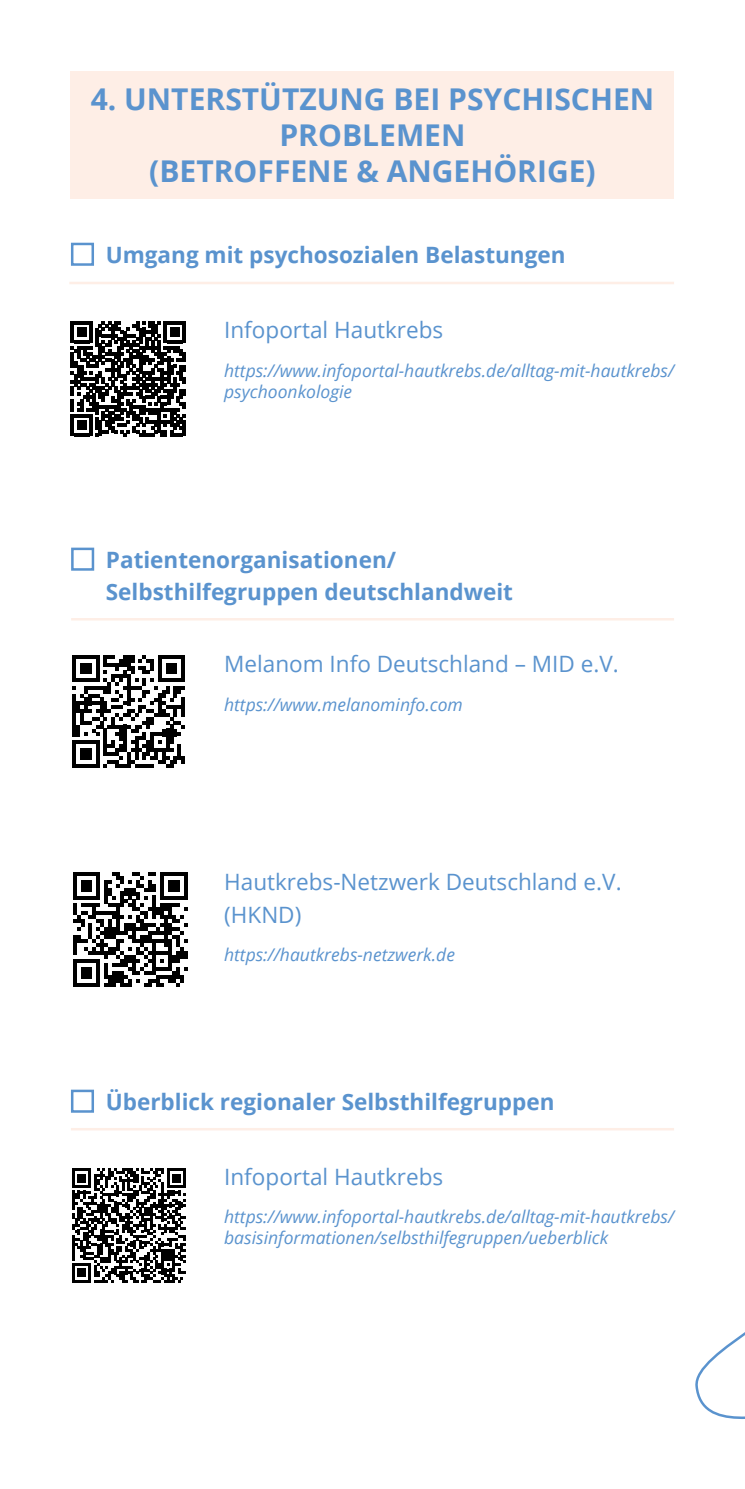
<style>
.page{position:relative;width:745px;height:1489px;background:#fff}
.page>*{position:absolute;margin:0;border:0;box-sizing:border-box;transform-origin:0 0}
.t1{font:700 30px/36px "Open Sans";color:#5a93ce;text-align:center}
.t2{font:700 22.5px/32.5px "Open Sans";color:#5a93ce}
.t3{font:22.5px/32.5px "Open Sans";color:#5a93ce}
.t4{font:italic 17.5px/21px "Open Sans";color:#5a93ce}
</style>
<div class="page">
<div style="left:71px;top:243px;width:23px;height:23px;border:2px solid #5a93ce"></div>
<div style="left:71px;top:1089px;width:23px;height:23px;border:2px solid #5a93ce"></div>
<div style="left:71px;top:547px;width:23px;height:23px;border:2px solid #5a93ce"></div>
<svg style="left:71px;top:321px;width:114px;height:115px"></svg>
<hr style="left:182px;top:420px;width:3px;height:16px;background:#000">
<svg style="left:72px;top:1168px;width:114px;height:114px"></svg>
<svg style="left:72px;top:655px;width:113px;height:112px"></svg>
<svg style="left:73px;top:872px;width:114px;height:114px"></svg>
<div style="left:71px;top:71px;width:602px;height:127px;background:#feeee6"></div>
<hr style="left:69px;top:282px;width:604px;height:2px;background:#feeee6">
<hr style="left:71px;top:1127px;width:602px;height:3px;background:#feeee6">
<hr style="left:71px;top:618px;width:602px;height:2px;background:#feeee6">
<svg style="left:695px;top:1333px;width:49px;height:86px"></svg>
<p class="t1" style="left:91px;top:80px;width:564px">4. UNTERSTÜTZUNG BEI PSYCHISCHEN<br>PROBLEMEN<br>(BETROFFENE &amp; ANGEHÖRIGE)</p>
<p class="t2" style="left:106px;top:238px;width:461px">Umgang mit psychosozialen Belastungen</p>
<p class="t3" style="left:224px;top:313px;width:220px">Infoportal Hautkrebs</p>
<p class="t4" style="left:224px;top:359px;width:451px">https://www.infoportal-hautkrebs.de/alltag-mit-hautkrebs/ psychoonkologie</p>
<p class="t2" style="left:106px;top:542px;width:408px">Patientenorganisationen/<br>Selbsthilfegruppen deutschlandweit</p>
<p class="t3" style="left:224px;top:647px;width:396px">Melanom Info Deutschland – MID e.V.</p>
<p class="t4" style="left:224px;top:693px;width:240px">https://www.melanominfo.com</p>
<p class="t3" style="left:224px;top:865px;width:398px">Hautkrebs-Netzwerk Deutschland e.V. (HKND)</p>
<p class="t4" style="left:224px;top:944px;width:232px">https://hautkrebs-netzwerk.de</p>
<p class="t2" style="left:106px;top:1084px;width:450px">Überblick regionaler Selbsthilfegruppen</p>
<p class="t3" style="left:224px;top:1159px;width:220px">Infoportal Hautkrebs</p>
<p class="t4" style="left:224px;top:1205px;width:451px">https://www.infoportal-hautkrebs.de/alltag-mit-hautkrebs/ basisinformationen/selbsthilfegruppen/ueberblick</p>
</div>
